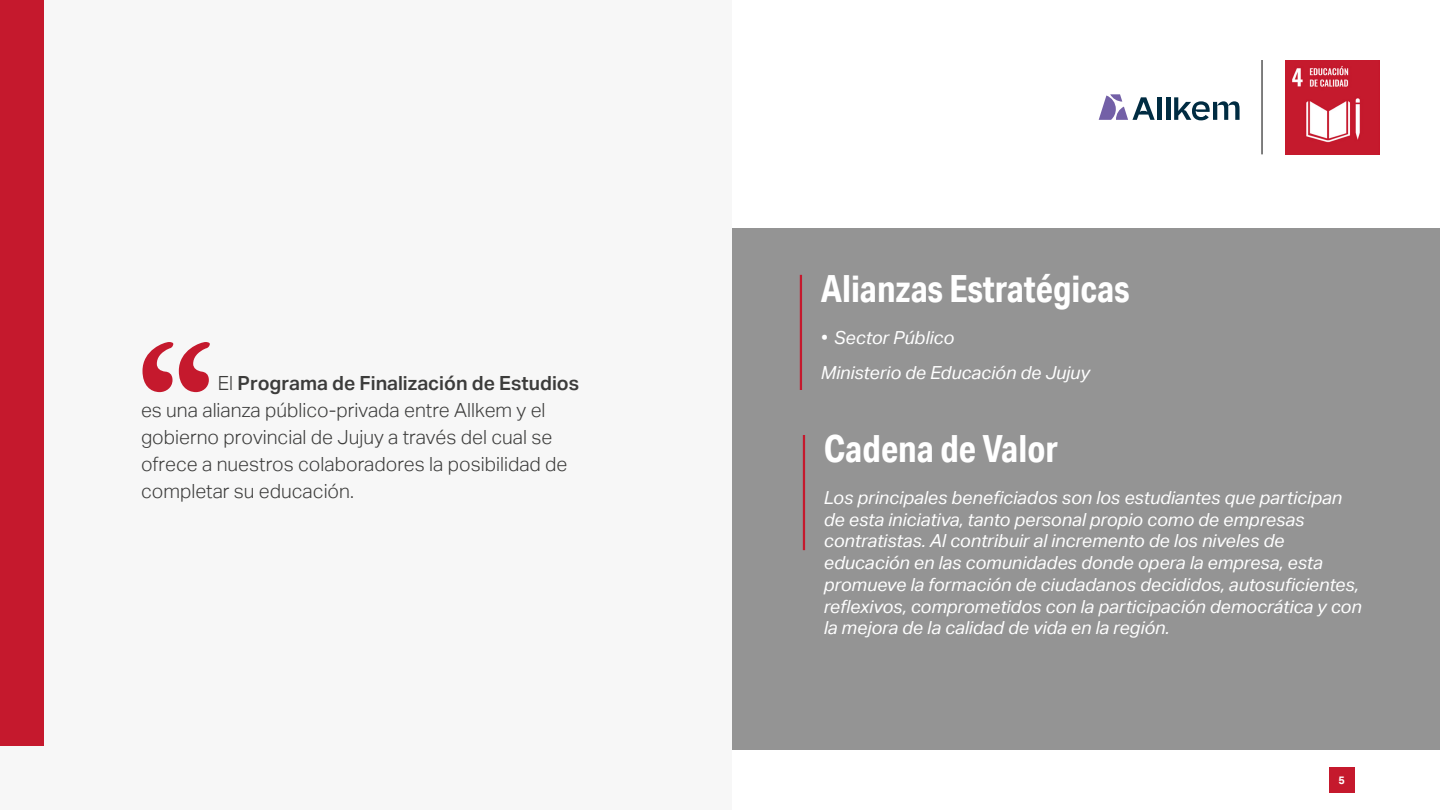
<style>
.page{position:relative;width:1440px;height:810px;background:#fff}
.page>*{position:absolute;margin:0;border:0;box-sizing:border-box;transform-origin:0 0}
.t1{font:700 37.5px "Aktiv Grotesk Cd";color:#fff}
.t2{font:300 19.5px/27px "Aktiv Grotesk";color:#3c3c3b}
.t3{font:italic 18px/21.8px "Aktiv Grotesk";color:#fff}
.t4{font:700 10.88px "Aktiv Grotesk";color:#fff}
.s1{font-weight:600}
</style>
<div class="page">
<div style="left:1329px;top:767px;width:25px;height:26px;background:#c5192d"></div>
<img style="left:1285px;top:60px;width:95px;height:95px">
<hr style="left:1262px;top:60px;width:1px;height:94px;background:#000">
<div style="left:1157px;top:97px;width:5px;height:23px;background:#002c42"></div>
<hr style="left:1166px;top:97px;width:4px;height:23px;background:#002c42">
<svg style="left:1099px;top:94px;width:56px;height:26px"></svg>
<svg style="left:1174px;top:97px;width:66px;height:23px"></svg>
<div style="left:0;top:0;width:732px;height:810px;background:#f7f7f7"></div>
<div style="left:0;top:0;width:44px;height:746px;background:#c5192d"></div>
<div style="left:732px;top:228px;width:708px;height:522px;background:#949494"></div>
<hr style="left:800px;top:275px;width:2px;height:115px;background:#c5192d">
<svg style="left:143px;top:342px;width:67px;height:50px"></svg>
<hr style="left:803px;top:435px;width:2px;height:115px;background:#c5192d">
<p class="t2" style="left:141px;top:370px;width:440px;text-indent:77px">El <span class="s1">Programa de Finalización de Estudios </span>es una alianza público-privada entre Allkem y el gobierno provincial de Jujuy a través del cual se ofrece a nuestros colaboradores la posibilidad de completar su educación.</p>
<h1 class="t1" style="left:821px;top:265px;width:310px">Alianzas Estratégicas</h1>
<p class="t3" style="left:821px;top:320px;width:271px;line-height:35.2px">• Sector Público<br>Ministerio de Educación de Jujuy</p>
<h1 class="t1" style="left:824px;top:425px;width:236px">Cadena de Valor</h1>
<p class="t3" style="left:824px;top:487px;width:539px">Los principales beneficiados son los estudiantes que participan de esta iniciativa, tanto personal propio como de empresas contratistas. Al contribuir al incremento de los niveles de educación en las comunidades donde opera la empresa, esta promueve la formación de ciudadanos decididos, autosuficientes, reflexivos, comprometidos con la participación democrática y con la mejora de la calidad de vida en la región.</p>
<p class="t4" style="left:1338px;top:774px;width:8px">5</p>
</div>
